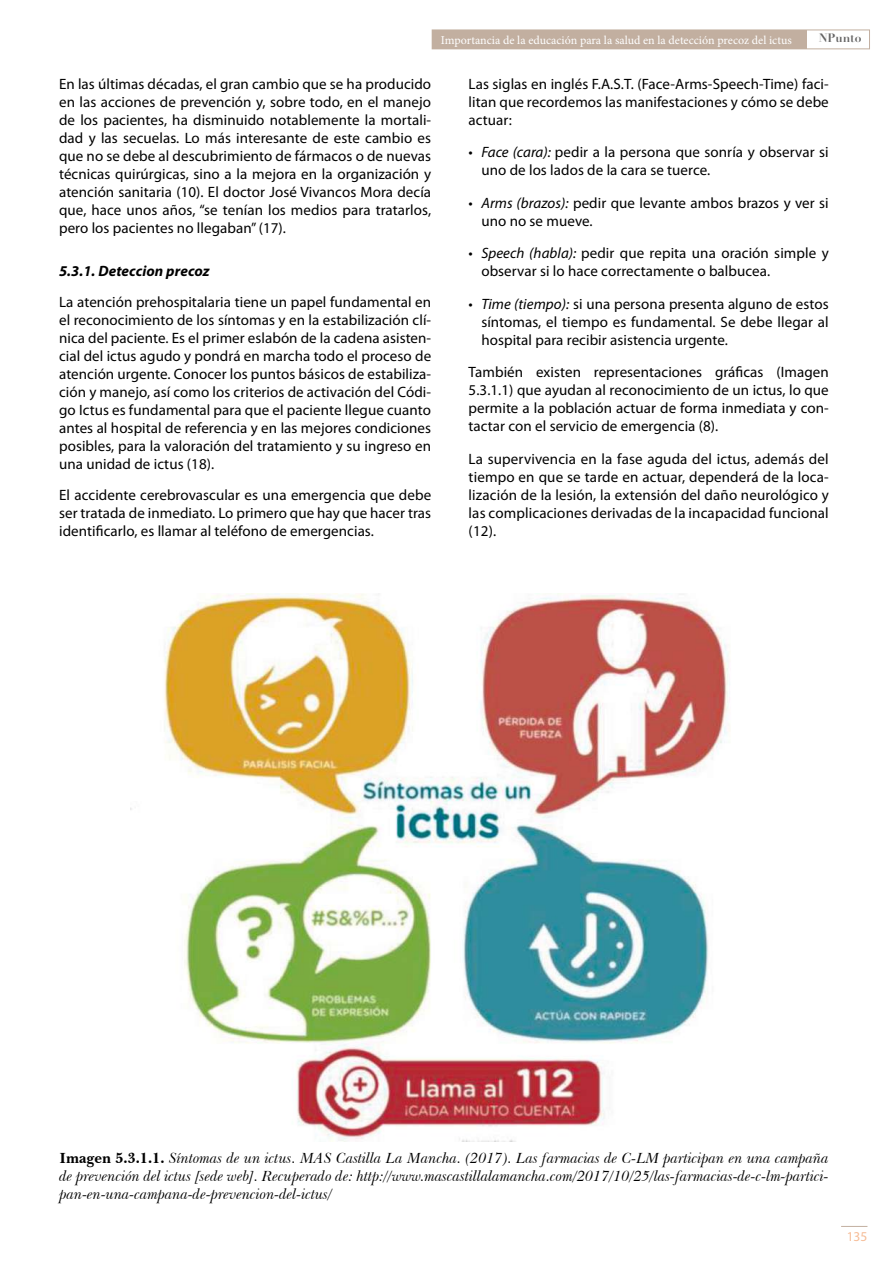
<style>
.page{position:relative;width:893px;height:1263px;background:#fff}
.page>*{position:absolute;margin:0;border:0;box-sizing:border-box;transform-origin:0 0}
.t1{font:15px/18px "Myriad Pro";letter-spacing:.005em;color:#000;text-align:justify}
.t2{font:italic 15px/18px "Baskerville BT";letter-spacing:-.005em;color:#000;text-align:justify}
.t3{font:italic 700 15px "Myriad Pro";letter-spacing:.005em;color:#000}
.t4{font:13.5px "Myriad Pro";color:#f6bc96}
.t5{font:12px "Minion Pro";color:#fff}
.t6{font:700 12px "Didot LH";color:#646363}
.s1{font-style:italic}
.s2{font-weight:700;font-style:normal}
</style>
<div class="page">
<svg style="left:841px;top:1226px;width:26px;height:1px"></svg>
<div style="left:432px;top:30px;width:438px;height:19px;border:1px solid #c2afa0"></div>
<div style="left:432px;top:30px;width:374px;height:19px;background:#c2afa0"></div>
<img style="left:131px;top:594px;width:599px;height:547px">
<p class="t5" style="left:441px;top:32px;width:352px">Importancia de la educación para la salud en la detección precoz del ictus</p>
<p class="t6" style="left:819px;top:30px;width:44px">NPunto</p>
<p class="t1" style="left:59px;top:75px;width:374px">En las últimas décadas, el gran cambio que se ha producido en las acciones de prevención y, sobre todo, en el manejo de los pacientes, ha disminuido notablemente la mortali&shy;dad y las secuelas. Lo más interesante de este cambio es que no se debe al descubrimiento de fármacos o de nuevas técnicas quirúrgicas, sino a la mejora en la organización y atención sanitaria (10). El doctor José Vivancos Mora decía que, hace unos años, “se tenían los medios para tratarlos, pero los pacientes no llegaban” (17).</p>
<p class="t3" style="left:59px;top:263px;width:152px">5.3.1. Deteccion precoz</p>
<p class="t1" style="left:59px;top:293px;width:374px">La atención prehospitalaria tiene un papel fundamental en el reconocimiento de los síntomas y en la estabilización clí&shy;nica del paciente. Es el primer eslabón de la cadena asisten&shy;cial del ictus agudo y pondrá en marcha todo el proceso de atención urgente. Conocer los puntos básicos de estabiliza&shy;ción y manejo, así como los criterios de activación del Códi&shy;go Ictus es fundamental para que el paciente llegue cuanto antes al hospital de referencia y en las mejores condiciones posibles, para la valoración del tratamiento y su ingreso en una unidad de ictus (18).</p>
<p class="t1" style="left:59px;top:486px;width:374px">El accidente cerebrovascular es una emergencia que debe ser tratada de inmediato. Lo primero que hay que hacer tras identificarlo, es llamar al teléfono de emergencias.</p>
<p class="t1" style="left:469px;top:75px;width:362px">Las siglas en inglés F.A.S.T. (Face-Arms-Speech-Time) faci&shy;litan que recordemos las manifestaciones y cómo se debe actuar:</p>
<p class="t1" style="left:481px;top:143px;width:349px;text-indent:-13px"><span class="s1">• Face (cara):</span> pedir a la persona que sonría y observar si uno de los lados de la cara se tuerce.</p>
<p class="t1" style="left:481px;top:193px;width:349px;text-indent:-13px"><span class="s1">• Arms (brazos):</span> pedir que levante ambos brazos y ver si uno no se mueve.</p>
<p class="t1" style="left:481px;top:244px;width:349px;text-indent:-13px"><span class="s1">• Speech (habla):</span> pedir que repita una oración simple y observar si lo hace correctamente o balbucea.</p>
<p class="t1" style="left:481px;top:294px;width:349px;text-indent:-13px"><span class="s1">• Time (tiempo):</span> si una persona presenta alguno de estos síntomas, el tiempo es fundamental. Se debe llegar al hospital para recibir asistencia urgente.</p>
<p class="t1" style="left:469px;top:363px;width:362px">También existen representaciones gráficas (Imagen 5.3.1.1) que ayudan al reconocimiento de un ictus, lo que permite a la población actuar de forma inmediata y con&shy;tactar con el servicio de emergencia (8).</p>
<p class="t1" style="left:469px;top:449px;width:362px">La supervivencia en la fase aguda del ictus, además del tiempo en que se tarde en actuar, dependerá de la loca&shy;lización de la lesión, la extensión del daño neurológico y las complicaciones derivadas de la incapacidad funcional (12).</p>
<p class="t2" style="left:60px;top:1149px;width:771px"><span class="s2">Imagen 5.3.1.1.</span> Síntomas de un ictus. MAS Castilla La Mancha. (2017). Las farmacias de C-LM participan en una campaña de prevención del ictus [sede web]. Recuperado de: http://www.mascastillalamancha.com/2017/10/25/las-farmacias-de-c-lm-partici&shy;pan-en-una-campana-de-prevencion-del-ictus/</p>
<p class="t4" style="left:847px;top:1228px;width:22px">135</p>
</div>
